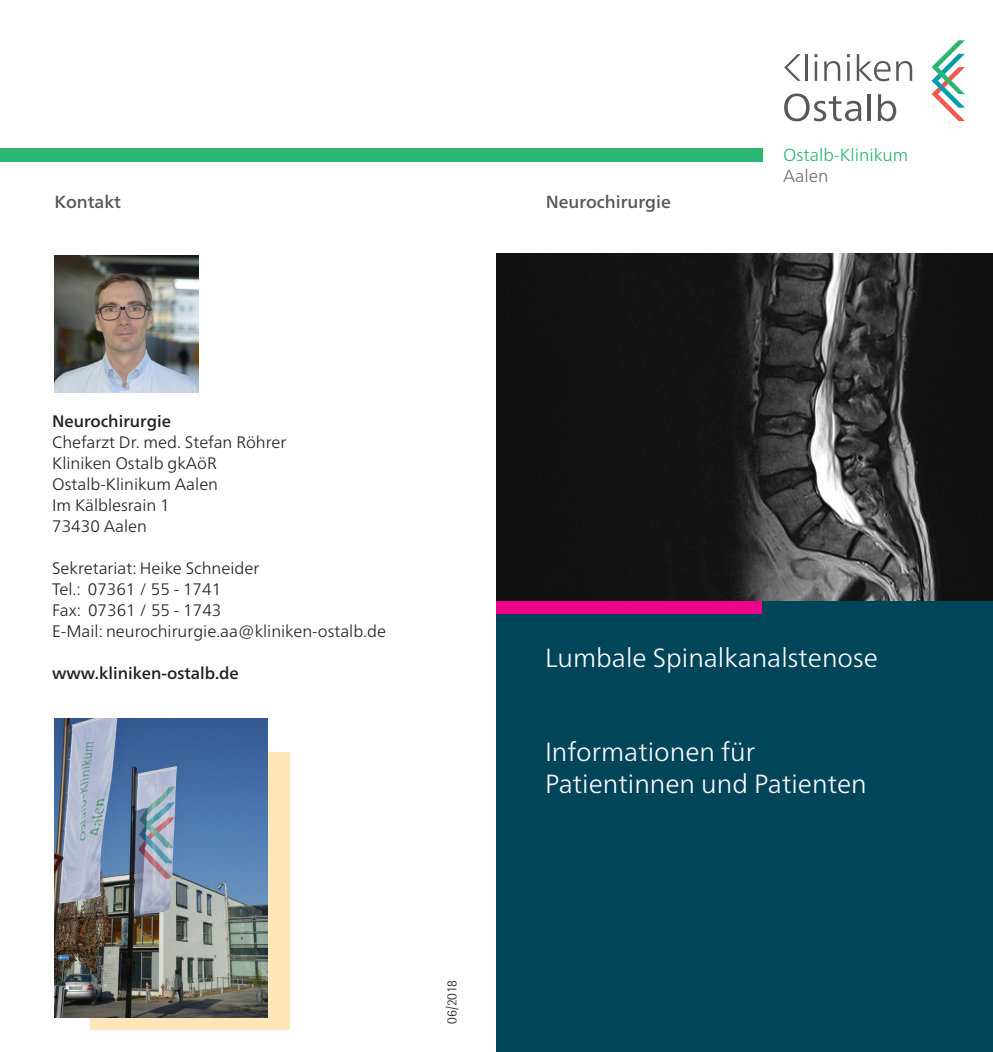
<style>
.page{position:relative;width:993px;height:1052px;background:#fff}
.page>*{position:absolute;margin:0;border:0;box-sizing:border-box;transform-origin:0 0}
.t1{font:300 26.25px/31.5px "Frutiger Neue LT Pro";color:#fff}
.t2{font:500 17.5px "Frutiger Neue LT Pro";color:#57585a}
.t3{font:300 17.5px "Frutiger Neue LT Pro";color:#2bb572}
.t4{font:300 17.5px "Frutiger Neue LT Pro";color:#6c6d70}
.t5{font:300 16.62px/21px "Frutiger Neue LT Pro";color:#231f20}
.t6{font:500 16.62px "Frutiger Neue LT Pro";color:#231f20}
.t7{font:300 14px "Agfa Rotis Semisans";color:#231f20}
</style>
<div class="page">
<div style="left:91px;top:753px;width:198px;height:277px;background:#fee6b9"></div>
<div style="left:496px;top:600px;width:496px;height:452px;background:#01455b"></div>
<svg style="left:784px;top:93px;width:77px;height:28px"></svg>
<hr style="left:867px;top:94px;width:3px;height:27px;background:#57585a">
<svg style="left:877px;top:94px;width:19px;height:27px"></svg>
<hr style="left:804px;top:54px;width:3px;height:27px;background:#57585a">
<hr style="left:814px;top:61px;width:2px;height:20px;background:#57585a">
<svg style="left:824px;top:61px;width:16px;height:20px"></svg>
<hr style="left:846px;top:61px;width:3px;height:20px;background:#57585a">
<svg style="left:856px;top:54px;width:55px;height:27px"></svg>
<svg style="left:784px;top:54px;width:16px;height:27px"></svg>
<svg style="left:931px;top:40px;width:33px;height:81px"></svg>
<div style="left:0;top:148px;width:761px;height:13px;background:#2bb572"></div>
<div style="left:496px;top:600px;width:265px;height:13px;background:#ed028c"></div>
<img style="left:496px;top:254px;width:496px;height:346px">
<img style="left:55px;top:718px;width:212px;height:299px">
<img style="left:55px;top:256px;width:143px;height:136px">
<p class="t2" style="left:55px;top:191px;width:68px">Kontakt</p>
<p class="t6" style="left:52px;top:411px;width:120px">Neurochirurgie</p>
<p class="t5" style="left:52px;top:431px;width:236px">Chefarzt Dr. med. Stefan Röhrer<br>Kliniken Ostalb gkAöR<br>Ostalb-Klinikum Aalen<br>Im Kälblesrain 1<br>73430 Aalen</p>
<p class="t5" style="left:52px;top:557px;width:335px">Sekretariat: Heike Schneider<br>Tel.: 07361 / 55 - 1741<br>Fax: 07361 / 55 - 1743<br>E-Mail: neurochirurgie.aa@kliniken-ostalb.de</p>
<p class="t6" style="left:52px;top:663px;width:188px">www.kliniken-ostalb.de</p>
<p class="t7" style="left:443px;top:1023px;width:45px;rotate:-90deg">06/2018</p>
<p class="t2" style="left:545px;top:191px;width:127px">Neurochirurgie</p>
<p class="t3" style="left:782px;top:144px;width:127px">Ostalb-Klinikum</p>
<p class="t4" style="left:782px;top:165px;width:47px">Aalen</p>
<h1 class="t1" style="left:545px;top:641px;width:334px">Lumbale Spinalkanalstenose</h1>
<h1 class="t1" style="left:545px;top:736px;width:323px">Informationen für<br>Patientinnen und Patienten</h1>
</div>
